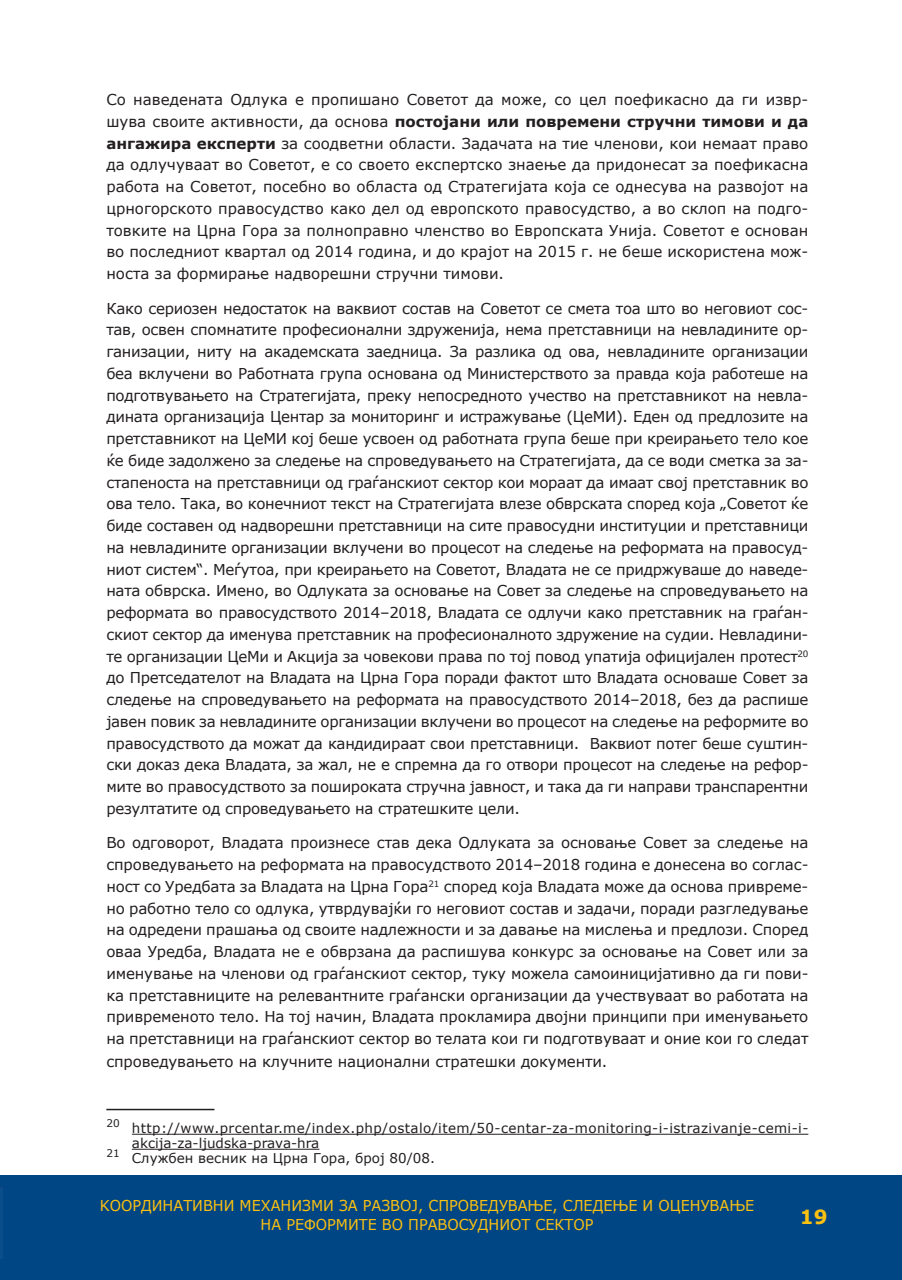
<style>
.page{position:relative;width:902px;height:1280px;background:#fff}
.page>*{position:absolute;margin:0;border:0;box-sizing:border-box;transform-origin:0 0}
.t1{font:700 19.5px "Verdana";color:#fcc011}
.t2{font:15px/21.8px "Verdana";letter-spacing:-.01em;color:#231f20;text-align:justify}
.t3{font:15px/19.5px "Verdana";color:#fcc011;text-align:center;scale:.96 1}
.t4{font:13.5px "Verdana";letter-spacing:.03em;color:#231f20}
.t5{font:13.5px "Verdana";color:#231f20}
.s1{font-weight:700}
</style>
<div class="page">
<div style="left:1px;top:1175px;width:900px;height:105px;background:#004684"></div>
<hr style="left:0;top:1175px;width:1px;height:105px;background:#004684">
<hr style="left:0;top:1187px;width:3px;height:72px;background:#11457b">
<hr style="left:0;top:1188px;width:3px;height:71px;background:#094d8b">
<hr style="left:106px;top:1109px;width:108px;height:1px;background:#231f20">
<hr style="left:132px;top:1134px;width:676px;height:1px;background:#231f20">
<hr style="left:132px;top:1149px;width:187px;height:1px;background:#231f20">
<p class="t2" style="left:106px;top:89px;width:703px">Со наведената Одлука е пропишано Советот да може, со цел поефикасно да ги извр&shy;шува своите активности, да основа <span class="s1">постојани или повремени стручни тимови и да ангажира експерти</span> за соодветни области. Задачата на тие членови, кои немаат право да одлучуваат во Советот, е со своето експертско знаење да придонесат за поефикасна работа на Советот, посебно во областа од Стратегијата која се однесува на развојот на црногорското правосудство како дел од европското правосудство, а во склоп на подго&shy;товките на Црна Гора за полноправно членство во Европската Унија. Советот е основан во последниот квартал од 2014 година, и до крајот на 2015 г. не беше искористена мож&shy;носта за формирање надворешни стручни тимови.</p>
<p class="t2" style="left:106px;top:297px;width:703px">Како сериозен недостаток на ваквиот состав на Советот се смета тоа што во неговиот сос&shy;тав, освен спомнатите професионални здруженија, нема претставници на невладините ор&shy;ганизации, ниту на академската заедница. За разлика од ова, невладините организации беа вклучени во Работната група основана од Министерството за правда која работеше на подготвувањето на Стратегијата, преку непосредното учество на претставникот на невла&shy;дината организација Центар за мониторинг и истражување (ЦеМИ). Еден од предлозите на претставникот на ЦеМИ кој беше усвоен од работната група беше при креирањето тело кое ќе биде задолжено за следење на спроведувањето на Стратегијата, да се води сметка за за&shy;стапеноста на претставници од граѓанскиот сектор кои мораат да имаат свој претставник во ова тело. Така, во конечниот текст на Стратегијата влезе обврската според која „Советот ќе биде составен од надворешни претставници на сите правосудни институции и претставници на невладините организации вклучени во процесот на следење на реформата на правосуд&shy;ниот систем“. Меѓутоа, при креирањето на Советот, Владата не се придржуваше до наведе&shy;ната обврска. Имено, во Одлуката за основање на Совет за следење на спроведувањето на реформата во правосудството 2014–2018, Владата се одлучи како претставник на граѓан&shy;скиот сектор да именува претставник на професионалното здружение на судии. Невладини&shy;те организации ЦеМи и Акција за човекови права по тој повод упатија официјален протест<sup>20 </sup>до Претседателот на Владата на Црна Гора поради фактот што Владата основаше Совет за следење на спроведувањето на реформата на правосудството 2014–2018, без да распише јавен повик за невладините организации вклучени во процесот на следење на реформите во правосудството да можат да кандидираат свои претставници. Ваквиот потег беше суштин&shy;ски доказ дека Владата, за жал, не е спремна да го отвори процесот на следење на рефор&shy;мите во правосудството за пошироката стручна јавност, и така да ги направи транспарентни резултатите од спроведувањето на стратешките цели.</p>
<p class="t2" style="left:106px;top:832px;width:703px">Во одговорот, Владата произнесе став дека Одлуката за основање Совет за следење на спроведувањето на реформата на правосудството 2014–2018 година е донесена во соглас&shy;ност со Уредбата за Владата на Црна Гора<sup>21</sup> според која Владата може да основа привреме&shy;но работно тело со одлука, утврдувајќи го неговиот состав и задачи, поради разгледување на одредени прашања од своите надлежности и за давање на мислења и предлози. Според оваа Уредба, Владата не е обврзана да распишува конкурс за основање на Совет или за именување на членови од граѓанскиот сектор, туку можела самоиницијативно да ги пови&shy;ка претставниците на релевантните граѓански организации да учествуваат во работата на привременото тело. На тој начин, Владата прокламира двојни принципи при именувањето на претставници на граѓанскиот сектор во телата кои ги подготвуваат и оние кои го следат спроведувањето на клучните национални стратешки документи.</p>
<p class="t4" style="left:106px;top:1119px;width:703px"><sup>20</sup> http://www.prcentar.me/index.php/ostalo/item/50-centar-za-monitoring-i-istrazivanje-cemi-i-</p>
<p class="t5" style="left:132px;top:1134px;width:189px">akcija-za-ljudska-prava-hra</p>
<p class="t5" style="left:106px;top:1149px;width:330px"><sup>21</sup> Службен весник на Црна Гора, број 80/08.</p>
<p class="t3" style="left:100px;top:1195px;width:683px">Kоординативни механизми за развој, спроведување, следење и оценување на реформите во правосудниот сектор</p>
<h1 class="t1" style="left:799px;top:1203px;width:29px">19</h1>
</div>
